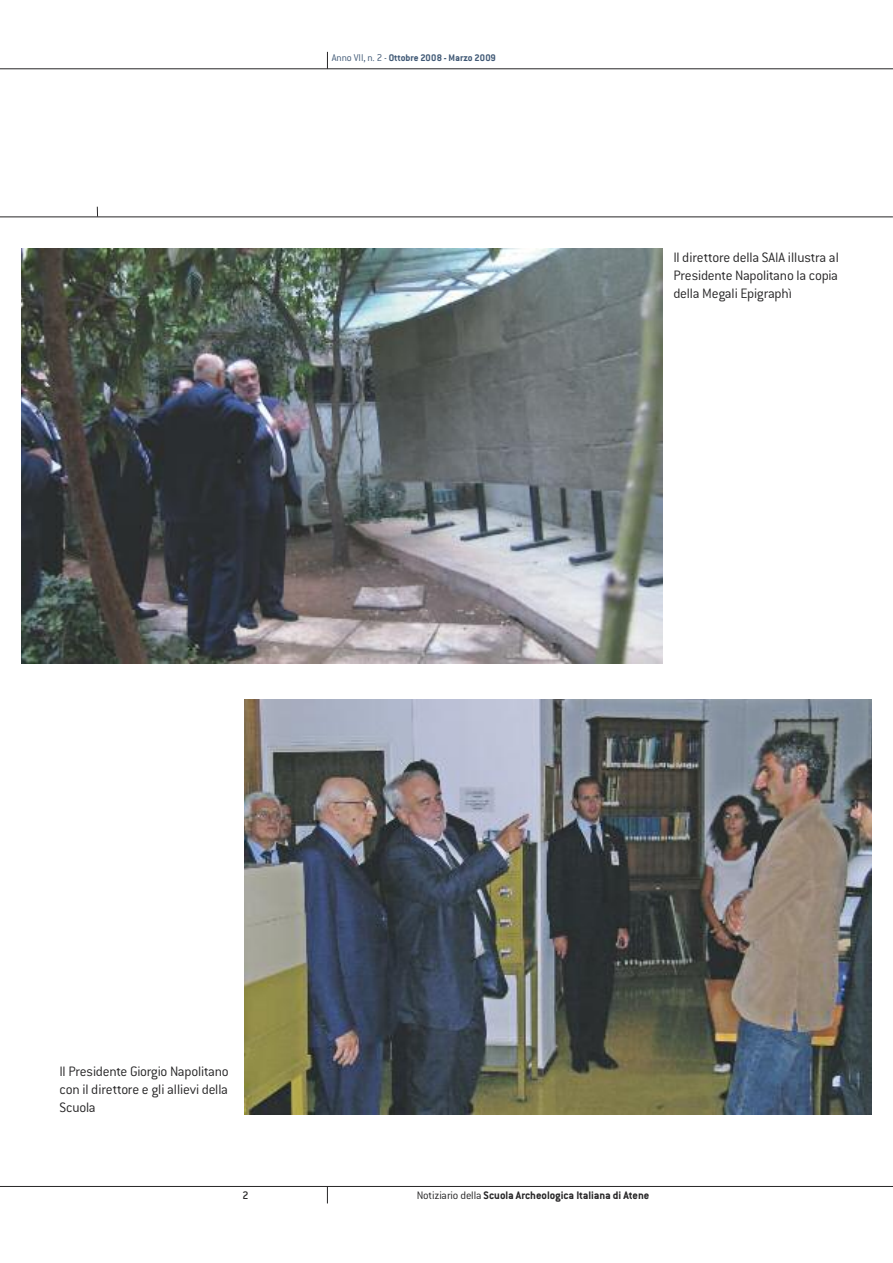
<style>
.page{position:relative;width:893px;height:1263px;background:#fff}
.page>*{position:absolute;margin:0;border:0;box-sizing:border-box;transform-origin:0 0}
.t1{font:300 15px/18px "Conduit ITC Hel";letter-spacing:-.015em;color:#272627;text-align:justify}
.t2{font:700 12px "Conduit ITC Hel";color:#272627}
.t3{font:500 12px "Conduit ITC Hel";color:#272627}
.t4{font:700 10.5px "Conduit ITC Hel";color:#3f5875}
.s1{font-weight:300;font-size:10.8px}
.s2{font-weight:300}
</style>
<div class="page">
<hr style="left:0;top:1186px;width:893px;height:1px;background:#272627">
<svg style="left:327px;top:1187px;width:1px;height:16px"></svg>
<hr style="left:0;top:68px;width:893px;height:1px;background:#272627">
<svg style="left:327px;top:52px;width:1px;height:17px"></svg>
<hr style="left:0;top:217px;width:893px;height:1px;background:#272627">
<img style="left:244px;top:699px;width:628px;height:415px">
<img style="left:21px;top:249px;width:641px;height:414px">
<p class="t4" style="left:332px;top:52px;width:166px"><span class="s1">Anno VIΙ, n. 2 -</span> Ottobre 2008 - Marzo 2009</p>
<p class="t1" style="left:673px;top:248px;width:167px">Il direttore della SAIA illustra al Presidente Napolitano la copia della Megali Epigraphι</p>
<p class="t1" style="left:786px;top:284px;width:9px">`</p>
<p class="t1" style="left:60px;top:1063px;width:171px">Il Presidente Giorgio Napolitano con il direttore e gli allievi della Scuola</p>
<p class="t3" style="left:242px;top:1189px;width:8px">2</p>
<p class="t2" style="left:417px;top:1189px;width:234px"><span class="s2">Notiziario della</span> Scuola Archeologica Italiana di Atene</p>
</div>
